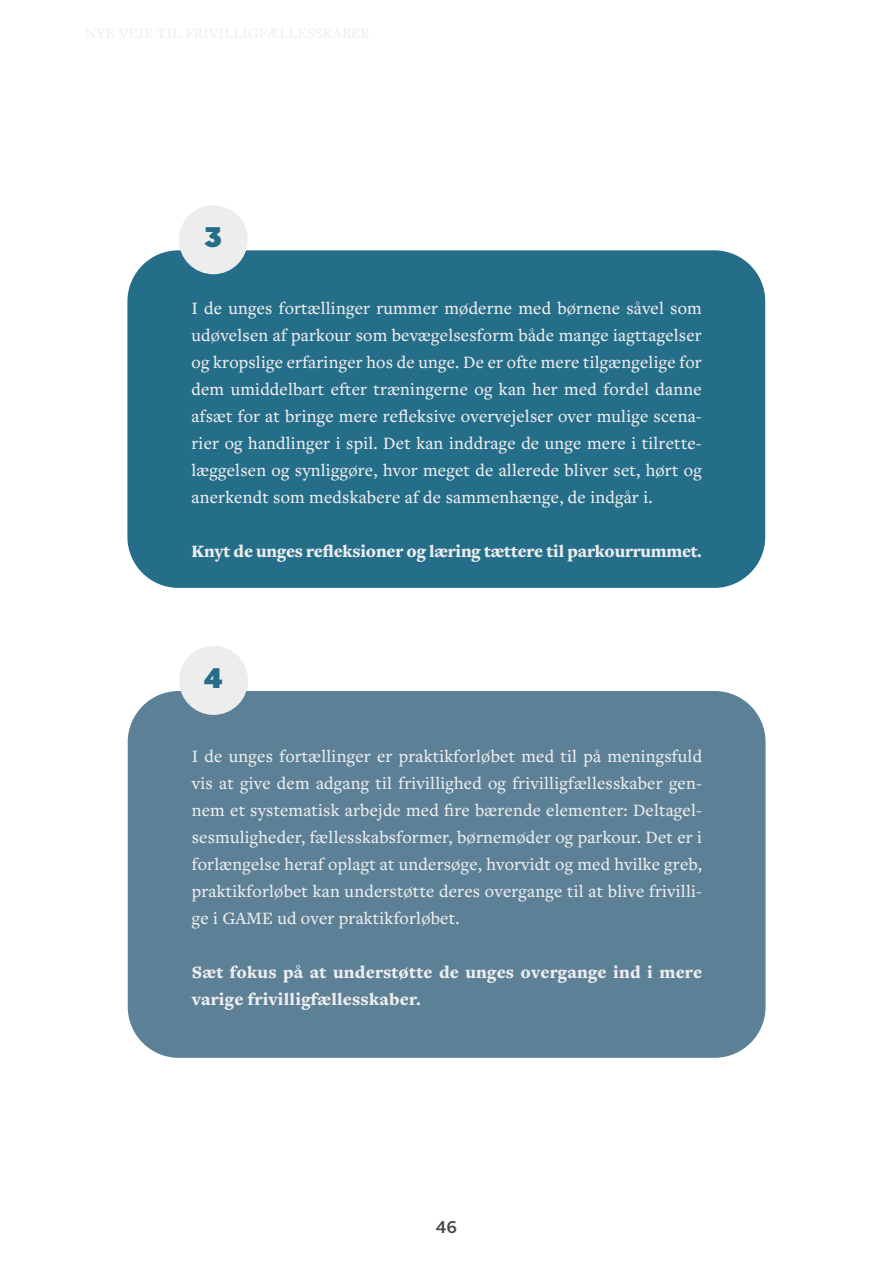
<style>
.page{position:relative;width:893px;height:1263px;background:#fff}
.page>*{position:absolute;margin:0;border:0;box-sizing:border-box;transform-origin:0 0}
.t1{font:900 30px "Bilo";color:#256e89}
.t2{font:500 18px/27px "Freight Text Pro";letter-spacing:.01em;color:#ededed;text-align:justify}
.t3{font:900 18px/27px "Freight Text Pro";letter-spacing:.01em;color:#ededed}
.t4{font:900 18px "Freight Text Pro";letter-spacing:-.01em;color:#ededed}
.t5{font:500 18px "Bilo";color:#474647}
</style>
<div class="page">
<div style="left:127px;top:250px;width:638px;height:338px;background:#256e89;border-radius:51px"></div>
<div style="left:128px;top:691px;width:638px;height:367px;background:#5c8096;border-radius:51px"></div>
<div style="left:179px;top:205px;width:69px;height:69px;background:#ededed;border-radius:50%"></div>
<div style="left:179px;top:646px;width:69px;height:69px;background:#ededed;border-radius:50%"></div>
<h1 class="t1" style="left:204px;top:217px;width:19px">3</h1>
<p class="t2" style="left:191px;top:294px;width:512px">I de unges fortællinger rummer møderne med børnene såvel som udøvelsen af parkour som bevægelsesform både mange iagttagelser og kropslige erfaringer hos de unge. De er ofte mere tilgængelige for dem umiddelbart efter træningerne og kan her med fordel danne afsæt for at bringe mere refleksive overvejelser over mulige scena&shy;rier og handlinger i spil. Det kan inddrage de unge mere i tilrette&shy;læggelsen og synliggøre, hvor meget de allerede bliver set, hørt og anerkendt som medskabere af de sammenhænge, de indgår i.</p>
<p class="t4" style="left:191px;top:539px;width:512px">Knyt de unges refleksioner og læring tættere til parkourrummet.</p>
<h1 class="t1" style="left:204px;top:657px;width:20px">4</h1>
<p class="t2" style="left:192px;top:742px;width:512px">I de unges fortællinger er praktikforløbet med til på meningsfuld vis at give dem adgang til frivillighed og frivilligfællesskaber gen&shy;nem et systematisk arbejde med fire bærende elementer: Deltagel&shy;sesmuligheder, fællesskabsformer, børnemøder og parkour. Det er i forlængelse heraf oplagt at undersøge, hvorvidt og med hvilke greb, praktikforløbet kan understøtte deres overgange til at blive frivilli&shy;ge i GAME ud over praktikforløbet.</p>
<p class="t3" style="left:192px;top:958px;width:512px">Sæt fokus på at understøtte de unges overgange ind i mere varige frivilligfællesskaber.</p>
<p class="t5" style="left:436px;top:1214px;width:23px">46</p>
</div>
